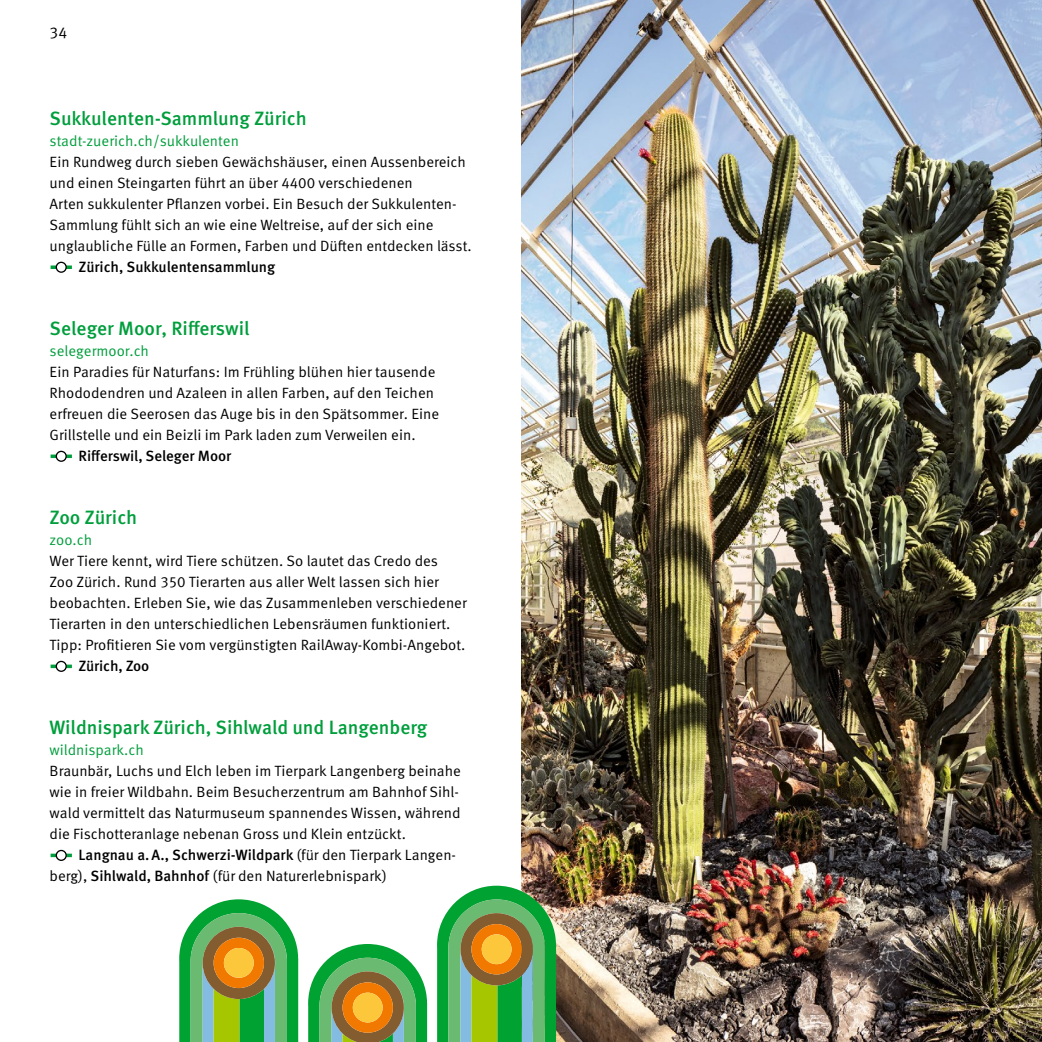
<style>
.page{position:relative;width:1042px;height:1042px;background:#fff}
.page>*{position:absolute;margin:0;border:0;box-sizing:border-box;transform-origin:0 0}
.Untertitel_farbig{font:500 19.25px "Meta OT";color:#009e3c}
.t1{font:15.75px "Meta OT";color:#000}
.Lauftext_regular{font:14.88px/21px "Meta OT";color:#000}
.Lauftext_regular-2{font:14.88px "Meta OT";color:#009e3c}
.Lauftext_regular-3{font:500 14.88px "Meta OT";letter-spacing:-.005em;color:#000}
.s1{font-weight:500}
</style>
<div class="page">
<img style="left:521px;top:0;width:521px;height:1042px">
<svg style="left:437px;top:885px;width:119px;height:157px;background:#66a455"></svg>
<div style="left:482px;top:934px;width:29px;height:30px;background:#fdc73b;border-radius:50%"></div>
<svg style="left:308px;top:944px;width:119px;height:98px;background:#78a45e"></svg>
<div style="left:353px;top:992px;width:30px;height:30px;background:#fdc73b;border-radius:50%"></div>
<svg style="left:179px;top:899px;width:119px;height:143px;background:#6daa5c"></svg>
<div style="left:224px;top:948px;width:30px;height:30px;background:#fdc73b;border-radius:50%"></div>
<svg style="left:51px;top:265px;width:21px;height:4px"></svg>
<div style="left:56px;top:262px;width:10px;height:10px;background:#fff;border-radius:50%"></div>
<div style="left:56px;top:262px;width:11px;height:11px;border:1px solid #000;border-radius:50%"></div>
<svg style="left:51px;top:454px;width:21px;height:4px"></svg>
<div style="left:56px;top:451px;width:10px;height:10px;background:#fff;border-radius:50%"></div>
<div style="left:56px;top:451px;width:11px;height:11px;border:1px solid #000;border-radius:50%"></div>
<svg style="left:51px;top:664px;width:21px;height:4px"></svg>
<div style="left:56px;top:661px;width:10px;height:10px;background:#fff;border-radius:50%"></div>
<div style="left:56px;top:661px;width:11px;height:11px;border:1px solid #000;border-radius:50%"></div>
<svg style="left:51px;top:853px;width:21px;height:4px"></svg>
<svg style="left:56px;top:850px;width:10px;height:10px"></svg>
<div style="left:56px;top:850px;width:11px;height:11px;border:1px solid #000;border-radius:50%"></div>
<p class="t1" style="left:50px;top:23px;width:19px">34</p>
<p class="Untertitel_farbig" style="left:50px;top:106px;width:259px">Sukkulenten-Sammlung Zürich</p>
<p class="Lauftext_regular-2" style="left:50px;top:132px;width:191px">stadt-zuerich.ch/sukkulenten</p>
<p class="Lauftext_regular" style="left:50px;top:151px;width:421px">Ein Rundweg durch sieben Gewächshäuser, einen Aussenbereich und einen Steingarten führt an über 4400 verschiedenen<br>Arten sukkulenter Pflanzen vorbei. Ein Besuch der Sukkulenten-Sammlung fühlt sich an wie eine Weltreise, auf der sich eine unglaubliche Fülle an Formen, Farben und Düften entdecken lässt.</p>
<p class="Lauftext_regular-3" style="left:78px;top:257px;width:198px">Zürich, Sukkulentensammlung</p>
<p class="Untertitel_farbig" style="left:50px;top:316px;width:201px">Seleger Moor, Rifferswil</p>
<p class="Lauftext_regular-2" style="left:50px;top:342px;width:101px">selegermoor.ch</p>
<p class="Lauftext_regular" style="left:50px;top:361px;width:391px">Ein Paradies für Naturfans: Im Frühling blühen hier tausende Rhododendren und Azaleen in allen Farben, auf den Teichen erfreuen die Seerosen das Auge bis in den Spätsommer. Eine Grillstelle und ein Beizli im Park laden zum Verweilen ein.</p>
<p class="Lauftext_regular-3" style="left:79px;top:446px;width:154px">Rifferswil, Seleger Moor</p>
<p class="Untertitel_farbig" style="left:50px;top:505px;width:89px">Zoo Zürich</p>
<p class="Lauftext_regular-2" style="left:50px;top:531px;width:44px">zoo.ch</p>
<p class="Lauftext_regular" style="left:50px;top:550px;width:419px">Wer Tiere kennt, wird Tiere schützen. So lautet das Credo des<br>Zoo Zürich. Rund 350 Tierarten aus aller Welt lassen sich hier beobachten. Erleben Sie, wie das Zusammenleben verschiedener Tierarten in den unterschiedlichen Lebensräumen funktioniert.</p>
<p class="Lauftext_regular" style="left:50px;top:634px;width:415px">Tipp: Profitieren Sie vom vergünstigten RailAway-Kombi-Angebot.</p>
<p class="Lauftext_regular-3" style="left:78px;top:656px;width:72px">Zürich, Zoo</p>
<p class="Untertitel_farbig" style="left:50px;top:715px;width:379px">Wildnispark Zürich, Sihlwald und Langenberg</p>
<p class="Lauftext_regular-2" style="left:50px;top:741px;width:96px">wildnispark.ch</p>
<p class="Lauftext_regular" style="left:50px;top:760px;width:413px">Braunbär, Luchs und Elch leben im Tierpark Langenberg beinahe wie in freier Wildbahn. Beim Besucherzentrum am Bahnhof Sihl&shy;wald vermittelt das Naturmuseum spannendes Wissen, während die Fischotteranlage nebenan Gross und Klein entzückt.</p>
<p class="Lauftext_regular" style="left:50px;top:844px;width:408px;text-indent:29px"><span class="s1">Langnau a. A., Schwerzi-Wildpark</span> (für den Tierpark Langen&shy;berg), <span class="s1">Sihlwald, Bahnhof</span> (für den Naturerlebnispark)</p>
</div>
